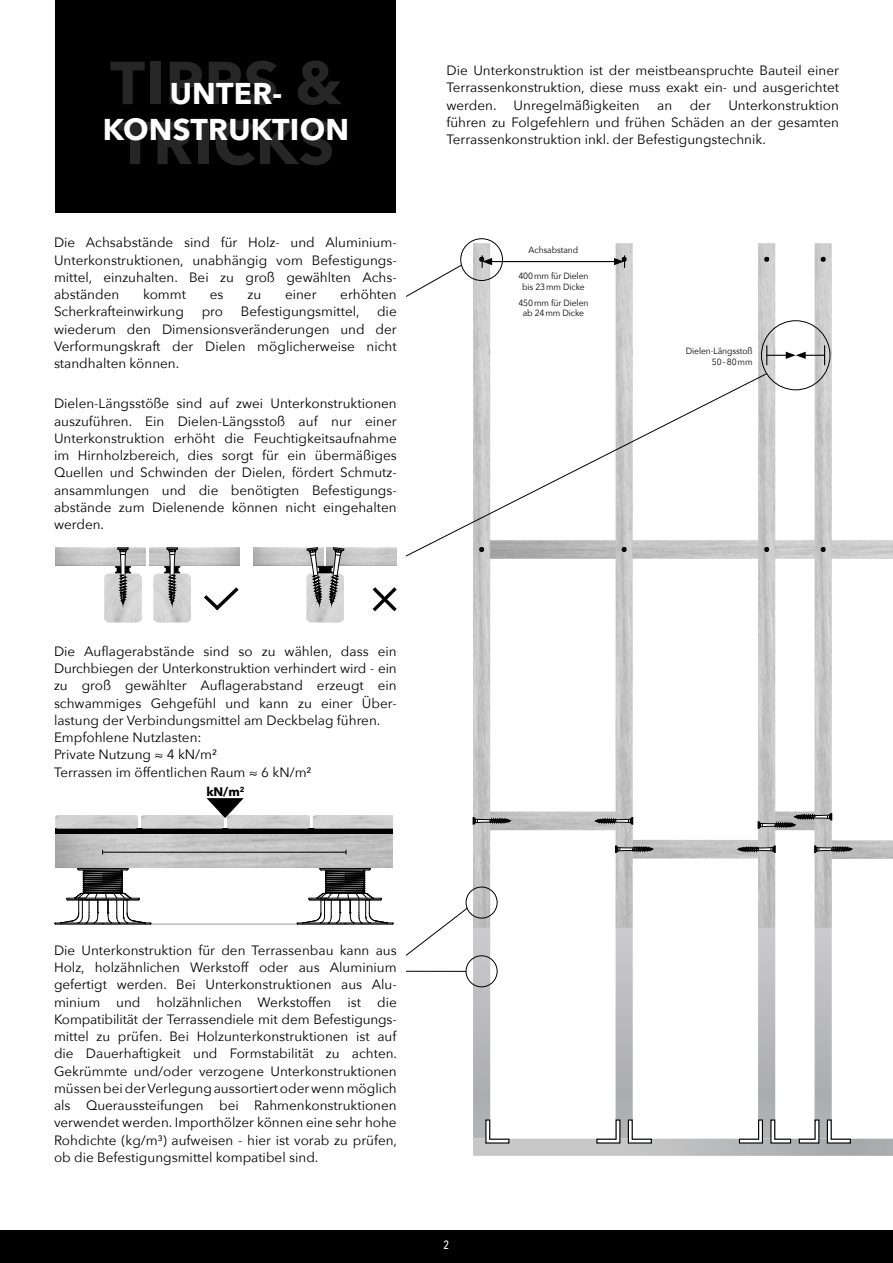
<style>
.page{position:relative;width:893px;height:1263px;background:#fff}
.page>*{position:absolute;margin:0;border:0;box-sizing:border-box;transform-origin:0 0}
.t1{font:700 60px/60px "Avenir Next";letter-spacing:.01em;color:#fff}
.t2{font:700 30px/36px "Avenir Next";letter-spacing:.01em;color:#fff;text-align:center}
.t3{font:13.5px/17.2px "Avenir Next";color:#000;text-align:justify}
.t4{font:700 12.45px "Avenir Next";color:#000}
.t5{font:500 12px "Avenir Next Condensed";color:#fff}
.t6{font:9px/10.8px "Avenir Next";letter-spacing:-.01em;color:#000;text-align:center;scale:.95 1}
</style>
<div class="page">
<div style="left:0;top:1230px;width:893px;height:33px;background:#000"></div>
<div style="left:55px;top:0;width:340px;height:213px;background:#000"></div>
<img style="left:490px;top:811px;width:126px;height:19px">
<img style="left:775px;top:811px;width:40px;height:19px">
<img style="left:633px;top:840px;width:125px;height:18px">
<img style="left:832px;top:840px;width:61px;height:19px">
<img style="left:473px;top:243px;width:17px;height:664px">
<img style="left:616px;top:243px;width:17px;height:664px">
<img style="left:758px;top:243px;width:17px;height:664px">
<img style="left:815px;top:243px;width:17px;height:664px">
<svg style="left:764px;top:257px;width:5px;height:5px"></svg>
<svg style="left:821px;top:257px;width:5px;height:5px"></svg>
<svg style="left:821px;top:547px;width:5px;height:5px"></svg>
<svg style="left:473px;top:817px;width:37px;height:7px"></svg>
<svg style="left:596px;top:817px;width:37px;height:7px"></svg>
<svg style="left:758px;top:813px;width:74px;height:15px"></svg>
<svg style="left:615px;top:846px;width:38px;height:6px"></svg>
<svg style="left:738px;top:846px;width:37px;height:7px"></svg>
<svg style="left:815px;top:846px;width:37px;height:6px"></svg>
<hr style="left:490px;top:261px;width:126px;height:1px;background:#000">
<svg style="left:479px;top:255px;width:13px;height:13px"></svg>
<svg style="left:766px;top:345px;width:59px;height:20px"></svg>
<svg style="left:614px;top:255px;width:12px;height:13px"></svg>
<div style="left:460px;top:238px;width:43px;height:43px;border:1px solid #000;border-radius:50%"></div>
<div style="left:466px;top:887px;width:31px;height:31px;border:1px solid #000;border-radius:50%"></div>
<div style="left:761px;top:320px;width:69px;height:70px;border:1px solid #000;border-radius:50%"></div>
<svg style="left:406px;top:264px;width:56px;height:33px"></svg>
<svg style="left:406px;top:907px;width:487px;height:249px"></svg>
<hr style="left:406px;top:971px;width:60px;height:1px;background:#000">
<svg style="left:406px;top:373px;width:362px;height:184px"></svg>
<div style="left:55px;top:829px;width:338px;height:6px;background:#000"></div>
<img style="left:55px;top:815px;width:83px;height:14px">
<img style="left:141px;top:815px;width:83px;height:14px">
<img style="left:227px;top:815px;width:83px;height:14px">
<img style="left:313px;top:815px;width:80px;height:14px">
<hr style="left:55px;top:924px;width:338px;height:1px;background:#9d9d9c">
<img style="left:55px;top:834px;width:338px;height:34px">
<hr style="left:103px;top:852px;width:243px;height:1px;background:#000">
<svg style="left:55px;top:850px;width:96px;height:75px"></svg>
<svg style="left:297px;top:850px;width:97px;height:75px"></svg>
<svg style="left:207px;top:798px;width:37px;height:20px"></svg>
<img style="left:104px;top:573px;width:38px;height:50px">
<img style="left:306px;top:576px;width:38px;height:47px">
<img style="left:153px;top:573px;width:38px;height:50px">
<svg style="left:115px;top:548px;width:16px;height:60px"></svg>
<svg style="left:307px;top:547px;width:37px;height:58px;background:#9b9b9b"></svg>
<svg style="left:164px;top:548px;width:16px;height:60px"></svg>
<svg style="left:204px;top:587px;width:35px;height:24px"></svg>
<svg style="left:372px;top:587px;width:25px;height:25px"></svg>
<h1 class="t1" style="left:110px;top:52px;width:233px">TIPPS &amp;<br>TRICKS</h1>
<h2 class="t2" style="left:103px;top:75px;width:248px">UNTER-<br>KONSTRUKTION</h2>
<p class="t3" style="left:54px;top:233px;width:344px">Die Achsabstände sind für Holz- und Aluminium-Unterkonstruktionen, unabhängig vom Befestigungs&shy;mittel, einzuhalten. Bei zu groß gewählten Achs&shy;abständen</p>
<p class="t3" style="left:143px;top:285px;width:45px">kommt</p>
<p class="t3" style="left:210px;top:285px;width:15px">es</p>
<p class="t3" style="left:247px;top:285px;width:15px">zu</p>
<p class="t3" style="left:285px;top:285px;width:33px">einer</p>
<p class="t3" style="left:340px;top:285px;width:58px">erhöhten</p>
<p class="t3" style="left:54px;top:302px;width:131px">Scherkrafteinwirkung</p>
<p class="t3" style="left:202px;top:302px;width:23px">pro</p>
<p class="t3" style="left:241px;top:302px;width:120px">Befestigungsmittel,</p>
<p class="t3" style="left:54px;top:302px;width:344px;text-indent:323px">die wiederum den Dimensionsveränderungen und der Verformungskraft der Dielen möglicherweise nicht standhalten können.</p>
<p class="t3" style="left:54px;top:394px;width:344px">Dielen-Längsstöße sind auf zwei Unterkonstruktionen auszuführen. Ein Dielen-Längsstoß auf nur einer Unterkonstruktion erhöht die Feuchtigkeitsaufnahme im Hirnholzbereich, dies sorgt für ein übermäßiges Quellen und Schwinden der Dielen, fördert Schmutz&shy;ansammlungen und die benötigten Befestigungs&shy;abstände zum Dielenende können nicht eingehalten werden.</p>
<p class="t3" style="left:54px;top:642px;width:344px;text-align:left">Die Auflagerabstände sind so zu wählen, dass ein Durchbiegen der Unterkonstruktion verhindert wird - ein zu groß gewählter Auflagerabstand erzeugt ein schwammiges Gehgefühl und kann zu einer Über&shy;lastung der Verbindungsmittel am Deckbelag führen.<br>Empfohlene Nutzlasten:<br>Private Nutzung ≈ 4 kN/m²<br>Terrassen im öffentlichen Raum ≈ 6 kN/m²</p>
<p class="t4" style="left:206px;top:781px;width:39px">kN/m<sup>2</sup></p>
<p class="t3" style="left:446px;top:61px;width:394px">Die Unterkonstruktion ist der meistbeanspruchte Bauteil einer Terrassenkonstruktion, diese muss exakt ein- und ausgerichtet werden.</p>
<p class="t3" style="left:514px;top:96px;width:128px">Unregelmäßigkeiten</p>
<p class="t3" style="left:657px;top:96px;width:17px">an</p>
<p class="t3" style="left:690px;top:96px;width:23px">der</p>
<p class="t3" style="left:446px;top:96px;width:394px;text-indent:282px">Unterkonstruktion führen zu Folgefehlern und frühen Schäden an der gesamten Terrassenkonstruktion inkl. der Befestigungstechnik.</p>
<p class="t6" style="left:529px;top:244px;width:54px">Achsabstand</p>
<p class="t6" style="left:518px;top:271px;width:75px">400mm für Dielen bis 23mm Dicke</p>
<p class="t6" style="left:518px;top:297px;width:75px">450mm für Dielen ab 24mm Dicke</p>
<p class="t6" style="left:686px;top:345px;width:72px;text-align:right">Dielen-Längsstoß<br>50–80mm</p>
<p class="t3" style="left:54px;top:941px;width:345px">Die Unterkonstruktion für den Terrassenbau kann aus Holz, holzähnlichen Werkstoff oder aus Aluminium gefertigt werden. Bei Unterkonstruktionen aus Alu&shy;minium und holzähnlichen Werkstoffen ist die Kompatibilität der Terrassendiele mit dem Befestigungs&shy;mittel zu prüfen. Bei Holzunterkonstruktionen ist auf die Dauerhaftigkeit und Formstabilität zu achten.<br>Gekrümmte und/oder verzogene Unterkonstruktionen müssen bei der Verlegung aussortiert oder wenn möglich als Queraussteifungen bei Rahmenkonstruktionen verwendet werden. Importhölzer können eine sehr hohe Rohdichte (kg/m³) aufweisen - hier ist vorab zu prüfen, ob die Befestigungsmittel kompatibel sind.</p>
<p class="t5" style="left:444px;top:1237px;width:7px">2</p>
</div>
